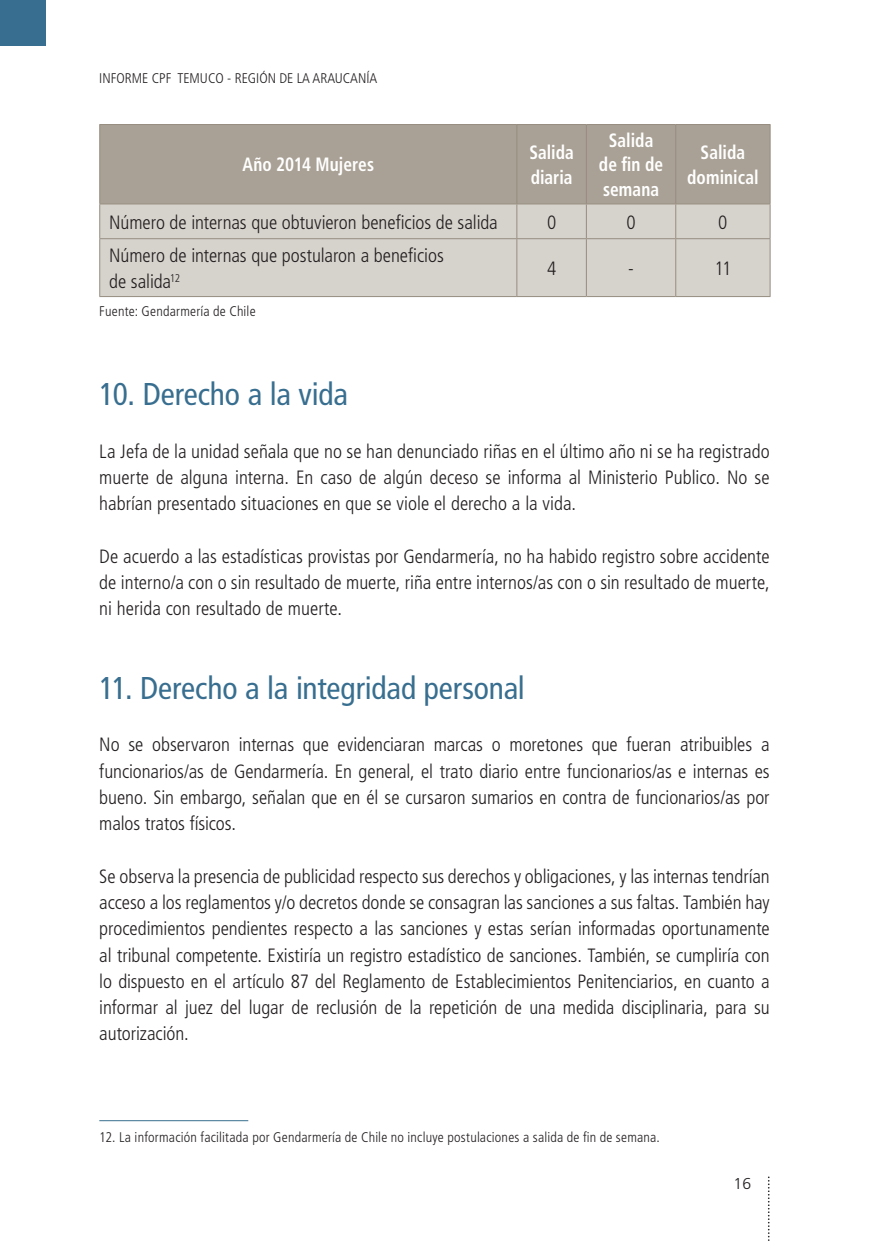
<style>
.page{position:relative;width:869px;height:1241px;background:#fff}
.page>*{position:absolute;margin:0;border:0;box-sizing:border-box;transform-origin:0 0}
.TITULOS{font:condensed 31.5px "Frutiger LT Std";letter-spacing:-.005em;color:#386e8f}
.TEXTO_GENERAL{font:300 condensed 19.25px/26.2px "Frutiger LT Std";color:#231f20;text-align:justify}
.TITULOTABLA{font:700 condensed 19.25px/24.5px "Frutiger LT Std";letter-spacing:.005em;color:#fff;text-align:center;scale:.9 1}
.t1{font:300 15.75px "Frutiger LT Std";color:#231f20}
.TEXTO_GENERAL-2{font:300 condensed 14px "Frutiger LT Std";letter-spacing:.015em;color:#231f20}
</style>
<div class="page">
<svg style="left:768px;top:1177px;width:1px;height:63px"></svg>
<div style="left:0;top:0;width:45px;height:45px;background:#386e8f"></div>
<div style="left:100px;top:125px;width:669px;height:78px;background:#a9a195"></div>
<div style="left:100px;top:204px;width:669px;height:92px;background:#d6d2cc"></div>
<hr style="left:99px;top:124px;width:417px;height:1px;background:#968d80">
<hr style="left:99px;top:125px;width:1px;height:78px;background:#968d80">
<hr style="left:516px;top:124px;width:70px;height:1px;background:#968d80">
<hr style="left:516px;top:125px;width:1px;height:78px;background:#968d80">
<hr style="left:586px;top:124px;width:89px;height:1px;background:#968d80">
<hr style="left:585px;top:125px;width:1px;height:78px;background:#968d80">
<hr style="left:675px;top:124px;width:95px;height:1px;background:#968d80">
<hr style="left:675px;top:125px;width:1px;height:78px;background:#968d80">
<hr style="left:769px;top:125px;width:1px;height:78px;background:#968d80">
<hr style="left:99px;top:203px;width:417px;height:1px;background:#968d80">
<hr style="left:99px;top:204px;width:1px;height:34px;background:#968d80">
<hr style="left:516px;top:203px;width:70px;height:1px;background:#968d80">
<hr style="left:516px;top:204px;width:1px;height:34px;background:#968d80">
<hr style="left:586px;top:203px;width:89px;height:1px;background:#968d80">
<hr style="left:585px;top:204px;width:1px;height:34px;background:#968d80">
<hr style="left:675px;top:203px;width:95px;height:1px;background:#968d80">
<hr style="left:675px;top:204px;width:1px;height:34px;background:#968d80">
<hr style="left:769px;top:204px;width:1px;height:34px;background:#968d80">
<hr style="left:99px;top:238px;width:417px;height:1px;background:#968d80">
<hr style="left:99px;top:239px;width:1px;height:57px;background:#968d80">
<hr style="left:516px;top:238px;width:70px;height:1px;background:#968d80">
<hr style="left:516px;top:239px;width:1px;height:57px;background:#968d80">
<hr style="left:586px;top:238px;width:89px;height:1px;background:#968d80">
<hr style="left:585px;top:239px;width:1px;height:57px;background:#968d80">
<hr style="left:675px;top:238px;width:95px;height:1px;background:#968d80">
<hr style="left:675px;top:239px;width:1px;height:57px;background:#968d80">
<hr style="left:769px;top:239px;width:1px;height:57px;background:#968d80">
<hr style="left:99px;top:296px;width:417px;height:1px;background:#968d80">
<hr style="left:516px;top:296px;width:70px;height:1px;background:#968d80">
<hr style="left:586px;top:296px;width:89px;height:1px;background:#968d80">
<hr style="left:675px;top:296px;width:95px;height:1px;background:#968d80">
<hr style="left:99px;top:1120px;width:149px;height:1px;background:#386e8f">
<p class="TEXTO_GENERAL-2" style="left:99px;top:70px;width:279px">INFORME CPF TEMUCO - REGIÓN DE LA ARAUCANÍA</p>
<p class="TITULOTABLA" style="left:242px;top:152px;width:148px">Año 2014 Mujeres</p>
<p class="TITULOTABLA" style="left:529px;top:140px;width:51px">Salida</p>
<p class="TITULOTABLA" style="left:530px;top:165px;width:48px">diaria</p>
<p class="TITULOTABLA" style="left:598px;top:128px;width:73px">Salida de fin de semana</p>
<p class="TITULOTABLA" style="left:687px;top:140px;width:81px">Salida dominical</p>
<p class="TEXTO_GENERAL" style="left:109px;top:209px;width:390px">Número de internas que obtuvieron beneficios de salida</p>
<p class="TEXTO_GENERAL" style="left:546px;top:209px;width:11px">0</p>
<p class="TEXTO_GENERAL" style="left:626px;top:209px;width:11px">0</p>
<p class="TEXTO_GENERAL" style="left:718px;top:209px;width:11px">0</p>
<p class="TEXTO_GENERAL" style="left:109px;top:242px;width:336px">Número de internas que postularon a beneficios</p>
<p class="TEXTO_GENERAL" style="left:109px;top:268px;width:72px">de salida<sup>12</sup></p>
<p class="TEXTO_GENERAL" style="left:546px;top:255px;width:11px">4</p>
<p class="TEXTO_GENERAL" style="left:628px;top:255px;width:7px">-</p>
<p class="TEXTO_GENERAL" style="left:714px;top:255px;width:18px">11</p>
<p class="TEXTO_GENERAL-2" style="left:99px;top:303px;width:158px">Fuente: Gendarmería de Chile</p>
<p class="TITULOS" style="left:99px;top:375px;width:250px">10. Derecho a la vida</p>
<p class="TEXTO_GENERAL" style="left:99px;top:438px;width:671px">La Jefa de la unidad señala que no se han denunciado riñas en el último año ni se ha registrado muerte de alguna interna. En caso de algún deceso se informa al Ministerio Publico. No se habrían presentado situaciones en que se viole el derecho a la vida.</p>
<p class="TEXTO_GENERAL" style="left:99px;top:543px;width:671px">De acuerdo a las estadísticas provistas por Gendarmería, no ha habido registro sobre accidente de interno/a con o sin resultado de muerte, riña entre internos/as con o sin resultado de muerte, ni herida con resultado de muerte.</p>
<p class="TITULOS" style="left:99px;top:669px;width:427px">11. Derecho a la integridad personal</p>
<p class="TEXTO_GENERAL" style="left:99px;top:731px;width:671px">No se observaron internas que evidenciaran marcas o moretones que fueran atribuibles a funcionarios/as de Gendarmería. En general, el trato diario entre funcionarios/as e internas es bueno. Sin embargo, señalan que en él se cursaron sumarios en contra de funcionarios/as por malos tratos físicos.</p>
<p class="TEXTO_GENERAL" style="left:99px;top:863px;width:671px">Se observa la presencia de publicidad respecto sus derechos y obligaciones, y las internas tendrían acceso a los reglamentos y/o decretos donde se consagran las sanciones a sus faltas. También hay procedimientos pendientes respecto a las sanciones y estas serían informadas oportunamente al tribunal competente. Existiría un registro estadístico de sanciones. También, se cumpliría con lo dispuesto en el artículo 87 del Reglamento de Establecimientos Penitenciarios, en cuanto a informar al juez del lugar de reclusión de la repetición de una medida disciplinaria, para su autorización.</p>
<p class="TEXTO_GENERAL-2" style="left:99px;top:1128px;width:562px">12. La información facilitada por Gendarmería de Chile no incluye postulaciones a salida de fin de semana.</p>
<p class="t1" style="left:733px;top:1174px;width:19px">16</p>
</div>
